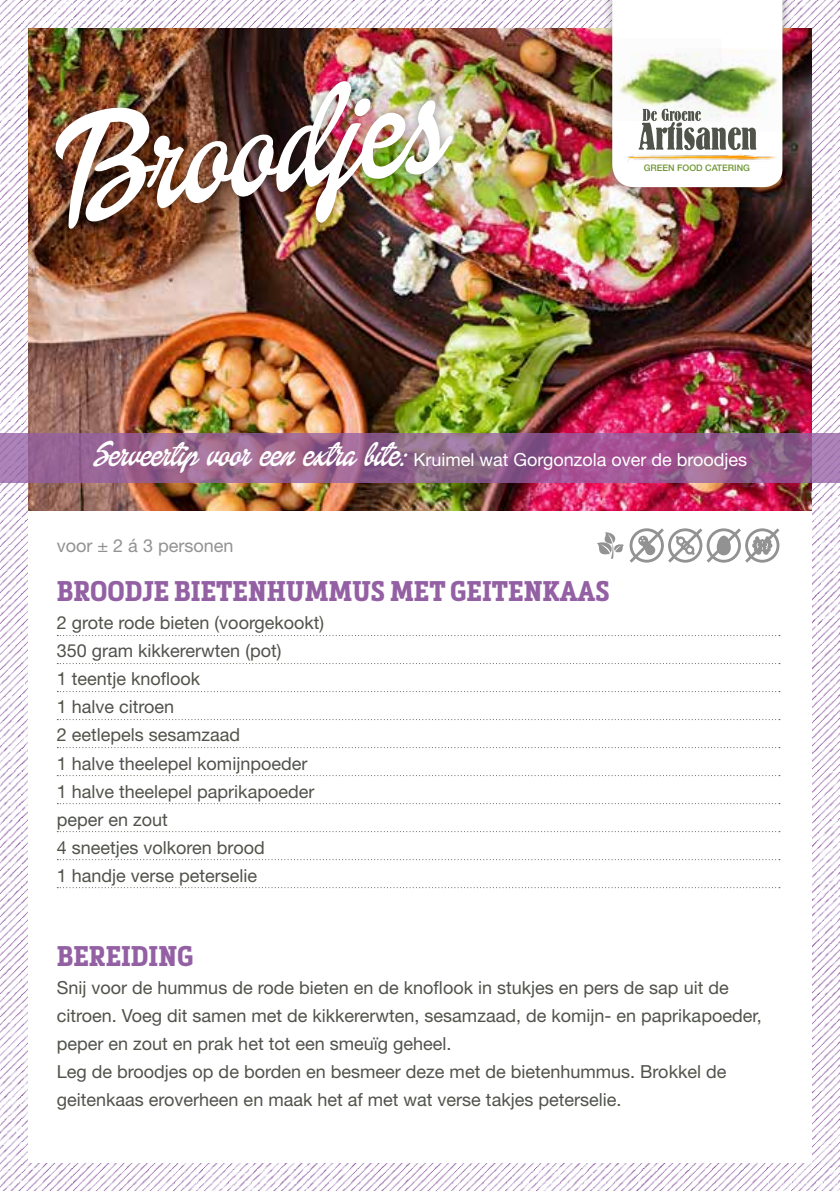
<style>
.page{position:relative;width:840px;height:1191px;background:#fff}
.page>*{position:absolute;margin:0;border:0;box-sizing:border-box;transform-origin:0 0}
.t1{font:150px "Dollie Script Personal Use";color:#fff}
.t2{font:700 28px "Metronic Slab Narrow";color:#9460a4}
.t3{font:18px/28px "Helvetica Neue LT Std";color:#50534a}
.t4{font:18px "Helvetica Neue LT Std";color:#fff}
.t5{font:18px "Helvetica Neue LT Std";color:#929292}
.t6{font:500 9px "Helvetica Neue LT Std";color:#6e9631}
.s1{font-family:"Dollie Script Personal Use";font-size:36px}
.s2{font-family:"Dollie Script Personal Use";font-size:32px}
</style>
<div class="page">
<img style="left:0;top:0;width:839px;height:1191px">
<div style="left:28px;top:28px;width:783px;height:1134px;background:#fff"></div>
<img style="left:28px;top:28px;width:783px;height:482px">
<div style="left:46px;top:72px;width:415px;height:165px;background:#000;opacity:.35"></div>
<div style="left:601px;top:0;width:192px;height:198px;background:#000;opacity:.35"></div>
<img style="left:609px;top:37px;width:3px;height:85px">
<img style="left:782px;top:48px;width:3px;height:84px">
<img style="left:782px;top:153px;width:5px;height:9px">
<svg style="left:612px;top:0;width:170px;height:187px"></svg>
<svg style="left:57px;top:635px;width:722px;height:1px"></svg>
<svg style="left:57px;top:663px;width:722px;height:1px"></svg>
<svg style="left:57px;top:691px;width:722px;height:1px"></svg>
<svg style="left:57px;top:719px;width:722px;height:1px"></svg>
<svg style="left:57px;top:747px;width:722px;height:1px"></svg>
<svg style="left:57px;top:775px;width:722px;height:1px"></svg>
<svg style="left:57px;top:803px;width:722px;height:1px"></svg>
<svg style="left:57px;top:831px;width:722px;height:1px"></svg>
<svg style="left:57px;top:859px;width:722px;height:1px"></svg>
<svg style="left:57px;top:887px;width:722px;height:1px"></svg>
<svg style="left:0;top:434px;width:839px;height:49px;background:#986291"></svg>
<svg style="left:597px;top:528px;width:183px;height:35px"></svg>
<h1 class="t1" style="left:45px;top:89px;width:391px;rotate:-8deg">Broodjes</h1>
<p class="t6" style="left:643px;top:163px;width:108px">GREEN FOOD CATERING</p>
<p class="t4" style="left:93px;top:448px;width:655px"><span class="s1">Serveertip voor een extra bite</span><span class="s2">:</span> Kruimel wat Gorgonzola over de broodjes</p>
<p class="t5" style="left:57px;top:534px;width:178px">voor ± 2 á 3 personen</p>
<h2 class="t2" style="left:57px;top:575px;width:554px">BROODJE BIETENHUMMUS MET GEITENKAAS</h2>
<p class="t3" style="left:57px;top:609px;width:269px">2 grote rode bieten (voorgekookt)<br>350 gram kikkererwten (pot)<br>1 teentje knoflook<br>1 halve citroen<br>2 eetlepels sesamzaad<br>1 halve theelepel komijnpoeder<br>1 halve theelepel paprikapoeder peper en zout<br>4 sneetjes volkoren brood<br>1 handje verse peterselie</p>
<h2 class="t2" style="left:57px;top:939px;width:138px">BEREIDING</h2>
<p class="t3" style="left:57px;top:973px;width:706px">Snij voor de hummus de rode bieten en de knoflook in stukjes en pers de sap uit de citroen. Voeg dit samen met de kikkererwten, sesamzaad, de komijn- en paprikapoeder, peper en zout en prak het tot een smeuïg geheel.<br>Leg de broodjes op de borden en besmeer deze met de bietenhummus. Brokkel de geitenkaas eroverheen en maak het af met wat verse takjes peterselie.</p>
</div>
